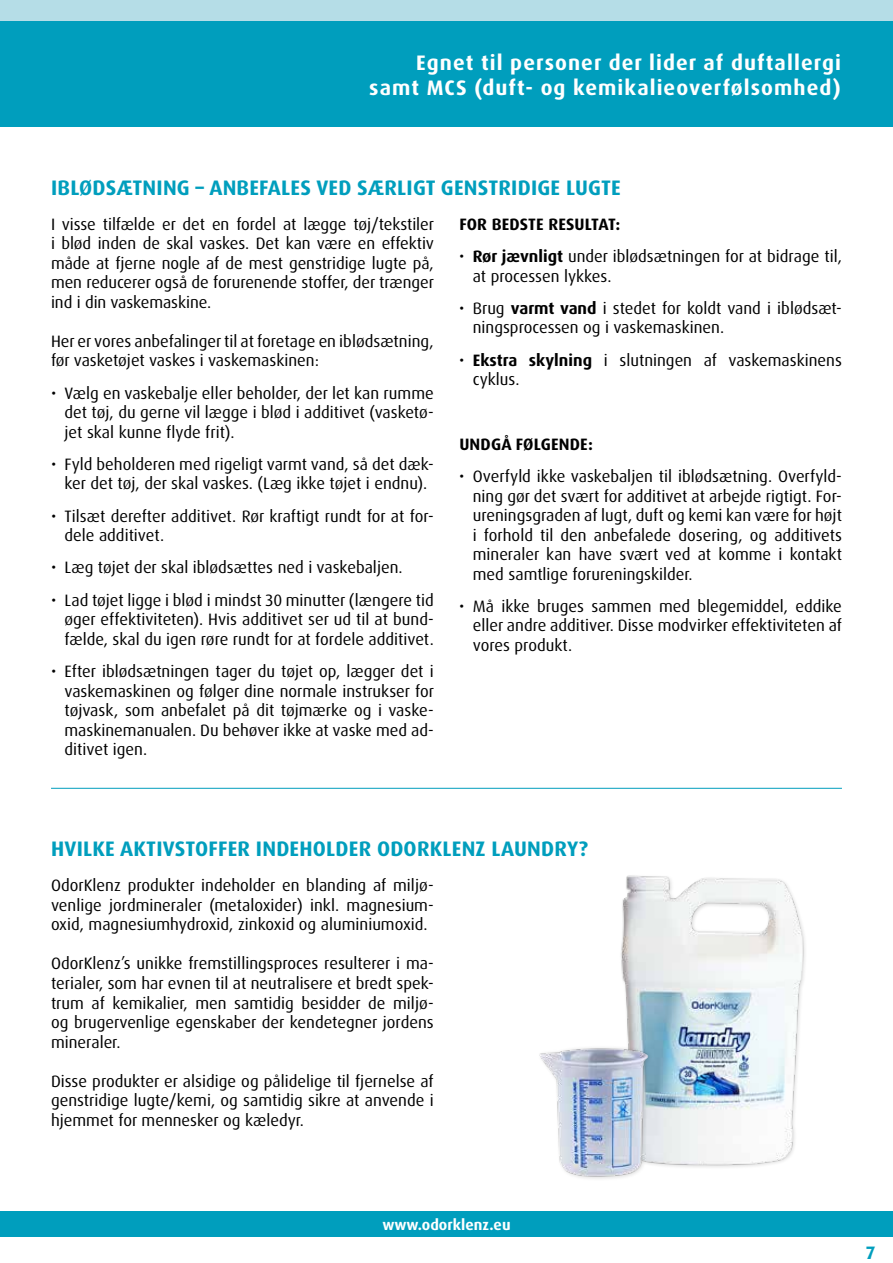
<style>
.page{position:relative;width:893px;height:1263px;background:#fff}
.page>*{position:absolute;margin:0;border:0;box-sizing:border-box;transform-origin:0 0}
.t1{font:700 21px "Dax Pro";letter-spacing:.01em;color:#009ebd}
.t2{font:700 21px/25.5px "Dax Pro";letter-spacing:.05em;color:#fff;text-align:right}
.t3{font:700 18px "Dax Pro";color:#009ebd}
.t4{font:16.5px/19.5px "Dax Pro";color:#000;text-align:justify}
.t5{font:700 16.5px "Dax Pro";letter-spacing:.01em;color:#000}
.t6{font:700 15px "Dax Pro";color:#fff}
.s1{font-weight:700}
</style>
<div class="page">
<div style="left:0;top:0;width:893px;height:41px;background:#b5dde7"></div>
<div style="left:0;top:21px;width:893px;height:106px;background:#009ebd"></div>
<div style="left:0;top:1211px;width:893px;height:25px;background:#009ebd"></div>
<img style="left:621px;top:875px;width:184px;height:292px">
<div style="left:537px;top:1045px;width:116px;height:136px;background:#000;opacity:.2"></div>
<img style="left:537px;top:1043px;width:113px;height:137px">
<hr style="left:51px;top:788px;width:791px;height:1px;background:#009ebd">
<p class="t2" style="left:369px;top:50px;width:473px">Egnet til personer der lider af duftallergi samt MCS (duft- og kemikalieoverfølsomhed)</p>
<p class="t1" style="left:51px;top:174px;width:571px">IBLØDSÆTNING – ANBEFALES VED SÆRLIGT GENSTRIDIGE LUGTE</p>
<p class="t4" style="left:51px;top:214px;width:385px">I visse tilfælde er det en fordel at lægge tøj/tekstiler i blød inden de skal vaskes. Det kan være en effektiv måde at fjerne nogle af de mest genstridige lugte på, men reducerer også de forurenende stoffer, der trænger ind i din vaskemaskine.</p>
<p class="t4" style="left:51px;top:331px;width:384px">Her er vores anbefalinger til at foretage en iblødsætning, før vasketøjet vaskes i vaskemaskinen:</p>
<p class="t4" style="left:65px;top:383px;width:371px;text-indent:-13px">• Vælg en vaskebalje eller beholder, der let kan rumme det tøj, du gerne vil lægge i blød i additivet (vasketø&shy;jet skal kunne flyde frit).</p>
<p class="t4" style="left:51px;top:454px;width:384px;text-align:center">• Fyld beholderen med rigeligt varmt vand, så det dæk&shy;ker det tøj, der skal vaskes. (Læg ikke tøjet i endnu).</p>
<p class="t4" style="left:65px;top:506px;width:371px;text-indent:-13px">• Tilsæt derefter additivet. Rør kraftigt rundt for at for&shy;dele additivet.</p>
<p class="t4" style="left:51px;top:558px;width:353px">• Læg tøjet der skal iblødsættes ned i vaskebaljen.</p>
<p class="t4" style="left:65px;top:590px;width:371px;text-indent:-13px">• Lad tøjet ligge i blød i mindst 30 minutter (længere tid øger effektiviteten). Hvis additivet ser ud til at bund&shy;fælde, skal du igen røre rundt for at fordele additivet.</p>
<p class="t4" style="left:65px;top:662px;width:371px;text-indent:-13px">• Efter iblødsætningen tager du tøjet op, lægger det i vaskemaskinen og følger dine normale instrukser for tøjvask, som anbefalet på dit tøjmærke og i vaske&shy;maskinemanualen. Du behøver ikke at vaske med ad&shy;ditivet igen.</p>
<p class="t5" style="left:459px;top:214px;width:163px">FOR BEDSTE RESULTAT:</p>
<p class="t4" style="left:473px;top:247px;width:371px;text-indent:-13px">• <span class="s1">Rør jævnligt</span> under iblødsætningen for at bidrage til, at processen lykkes.</p>
<p class="t4" style="left:473px;top:299px;width:371px;text-indent:-14px">• Brug <span class="s1">varmt vand</span> i stedet for koldt vand i iblødsæt&shy;ningsprocessen og i vaskemaskinen.</p>
<p class="t4" style="left:473px;top:350px;width:371px;text-indent:-13px">• <span class="s1">Ekstra skylning</span> i slutningen af vaskemaskinens cyklus.</p>
<p class="t5" style="left:459px;top:433px;width:135px">UNDGÅ FØLGENDE:</p>
<p class="t4" style="left:473px;top:467px;width:371px;text-indent:-13px">• Overfyld ikke vaskebaljen til iblødsætning. Overfyld&shy;ning gør det svært for additivet at arbejde rigtigt. For&shy;ureningsgraden af lugt, duft og kemi kan være for højt i forhold til den anbefalede dosering, og additivets mineraler kan have svært ved at komme i kontakt med samtlige forureningskilder.</p>
<p class="t4" style="left:473px;top:596px;width:371px;text-indent:-13px">• Må ikke bruges sammen med blegemiddel, eddike eller andre additiver. Disse modvirker effektiviteten af vores produkt.</p>
<p class="t1" style="left:51px;top:835px;width:538px">HVILKE AKTIVSTOFFER INDEHOLDER ODORKLENZ LAUNDRY?</p>
<p class="t4" style="left:51px;top:876px;width:384px">OdorKlenz produkter indeholder en blanding af miljø&shy;venlige jordmineraler (metaloxider) inkl. magnesium&shy;oxid, magnesiumhydroxid, zinkoxid og aluminiumoxid.</p>
<p class="t4" style="left:51px;top:954px;width:384px">OdorKlenz’s unikke fremstillingsproces resulterer i ma&shy;terialer, som har evnen til at neutralisere et bredt spek&shy;trum af kemikalier, men samtidig besidder de miljø&shy;og brugervenlige egenskaber der kendetegner jordens mineraler.</p>
<p class="t4" style="left:51px;top:1071px;width:384px">Disse produkter er alsidige og pålidelige til fjernelse af genstridige lugte/kemi, og samtidig sikre at anvende i hjemmet for mennesker og kæledyr.</p>
<p class="t6" style="left:382px;top:1215px;width:130px">www.odorklenz.eu</p>
<p class="t3" style="left:866px;top:1241px;width:11px">7</p>
</div>
